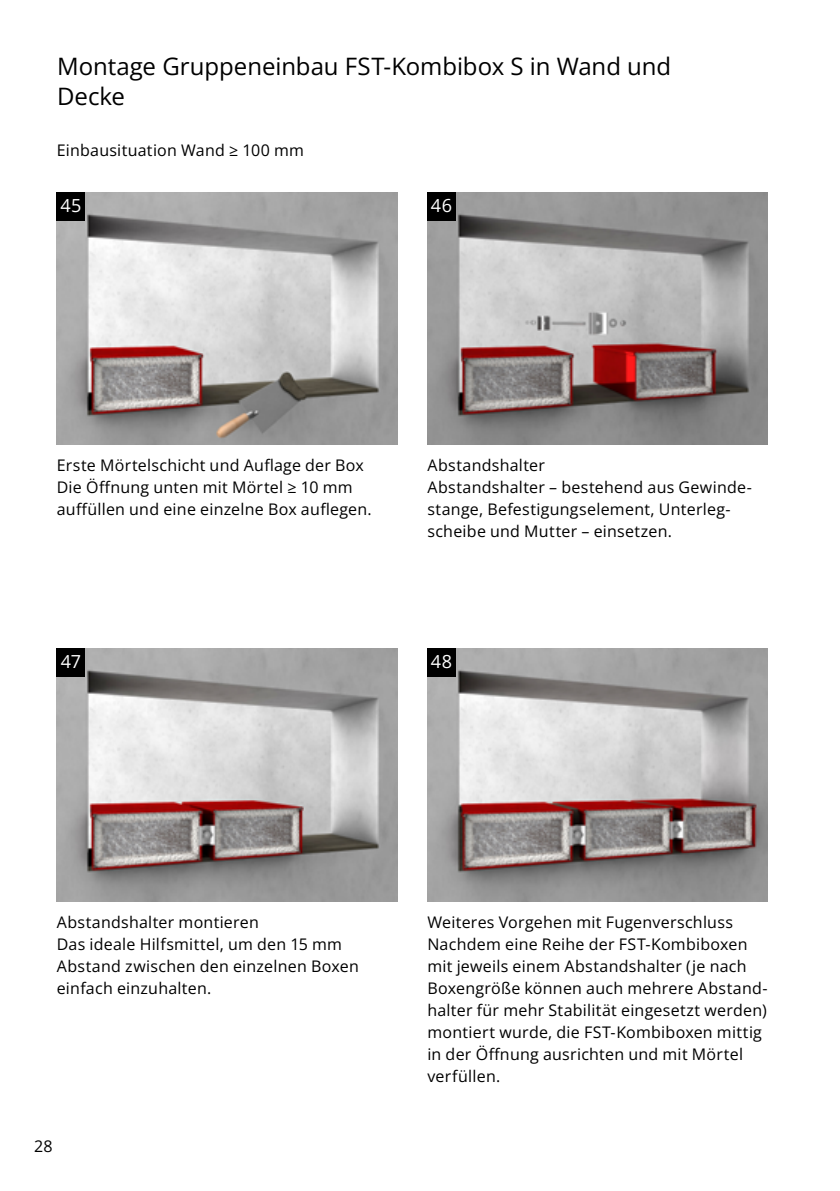
<style>
.page{position:relative;width:840px;height:1191px;background:#fff}
.page>*{position:absolute;margin:0;border:0;box-sizing:border-box;transform-origin:0 0}
.Überschrift_12pt{font:700 24px/30px "Open Sans";letter-spacing:-.005em;color:#000}
.Nummer{font:700 18px "Open Sans";letter-spacing:.025em;color:#fff}
.copy_8pt{font:16px/22px "Open Sans";letter-spacing:.015em;color:#000}
.copy_8pt-2{font:700 16px "Open Sans";letter-spacing:.015em;color:#000}
</style>
<div class="page">
<img style="left:427px;top:648px;width:340px;height:253px">
<img style="left:57px;top:648px;width:340px;height:253px">
<img style="left:427px;top:192px;width:340px;height:253px">
<img style="left:57px;top:192px;width:340px;height:253px">
<div style="left:57px;top:192px;width:28px;height:28px;background:#000"></div>
<div style="left:57px;top:648px;width:28px;height:28px;background:#000"></div>
<div style="left:427px;top:192px;width:28px;height:28px;background:#000"></div>
<div style="left:427px;top:648px;width:28px;height:28px;background:#000"></div>
<p class="Überschrift_12pt" style="left:57px;top:51px;width:615px">Montage Gruppeneinbau FST-Kombibox S in Wand und<br>Decke</p>
<p class="copy_8pt" style="left:57px;top:139px;width:249px">Einbausituation Wand ≥ 100 mm</p>
<p class="Nummer" style="left:60px;top:193px;width:22px">45</p>
<p class="Nummer" style="left:430px;top:193px;width:23px">46</p>
<p class="copy_8pt-2" style="left:57px;top:454px;width:308px">Erste Mörtelschicht und Auflage der Box</p>
<p class="copy_8pt" style="left:57px;top:476px;width:316px">Die Öffnung unten mit Mörtel ≥ 10 mm auffüllen und eine einzelne Box auflegen.</p>
<p class="Nummer" style="left:61px;top:649px;width:22px">47</p>
<p class="copy_8pt-2" style="left:427px;top:454px;width:119px">Abstandshalter</p>
<p class="copy_8pt" style="left:427px;top:476px;width:325px">Abstandshalter – bestehend aus Gewinde&shy;stange, Befestigungselement, Unterleg&shy;scheibe und Mutter – einsetzen.</p>
<p class="Nummer" style="left:430px;top:649px;width:23px">48</p>
<p class="copy_8pt-2" style="left:57px;top:910px;width:204px">Abstandshalter montieren</p>
<p class="copy_8pt" style="left:57px;top:932px;width:303px">Das ideale Hilfsmittel, um den 15 mm<br>Abstand zwischen den einzelnen Boxen einfach einzuhalten.</p>
<p class="copy_8pt" style="left:34px;top:1135px;width:20px">28</p>
<p class="copy_8pt-2" style="left:427px;top:910px;width:307px">Weiteres Vorgehen mit Fugenverschluss</p>
<p class="copy_8pt" style="left:427px;top:932px;width:341px">Nachdem eine Reihe der FST-Kombiboxen mit jeweils einem Abstandshalter (je nach Boxengröße können auch mehrere Abstand&shy;halter für mehr Stabilität eingesetzt werden) montiert wurde, die FST-Kombiboxen mittig in der Öffnung ausrichten und mit Mörtel verfüllen.</p>
</div>
